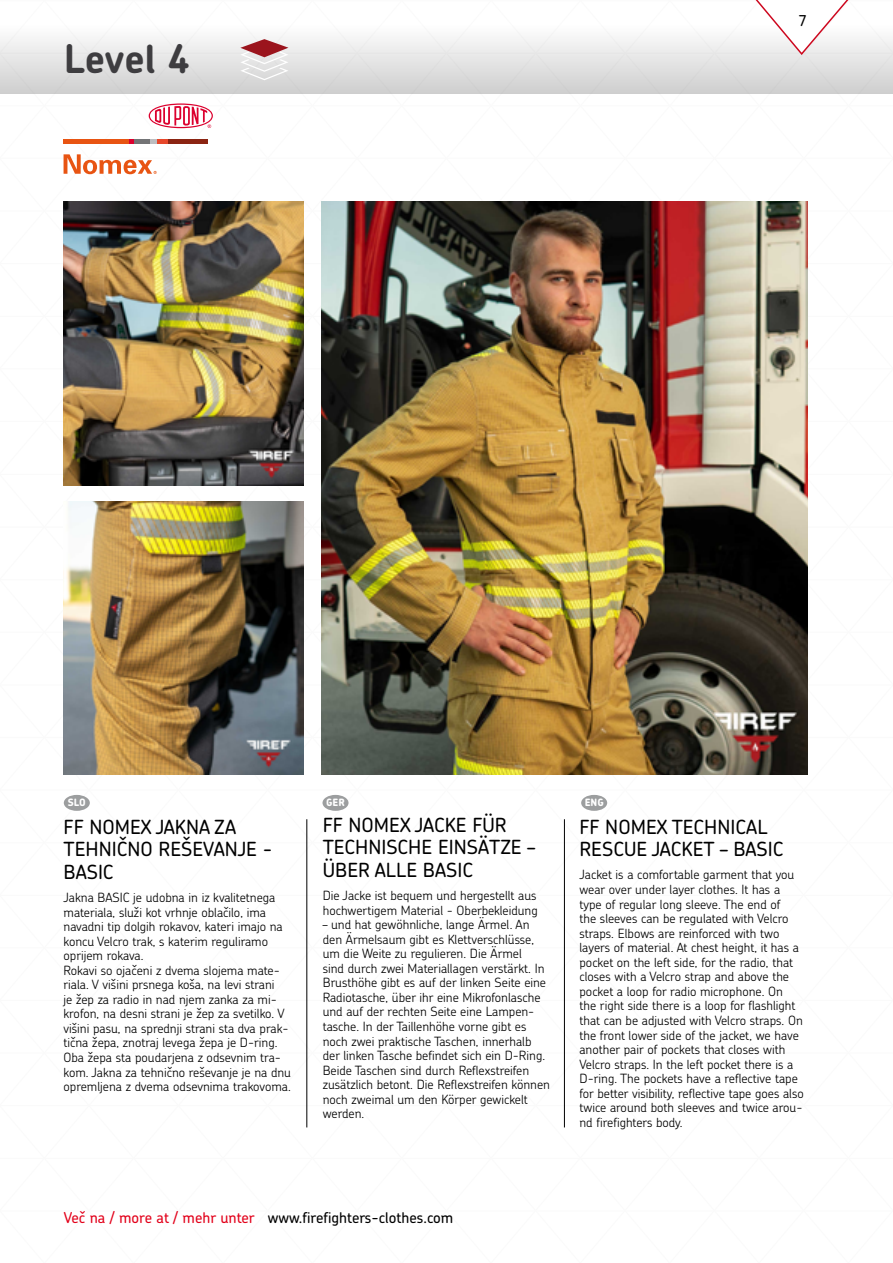
<style>
.page{position:relative;width:893px;height:1263px;background:#fff}
.page>*{position:absolute;margin:0;border:0;box-sizing:border-box;transform-origin:0 0}
.t1{font:700 39.3px "Chevin";color:#3e3d40}
.t2{font:500 19.5px/22.5px "Chevin";color:#000}
.t3{font:500 15px "Chevin";color:#000}
.t4{font:300 12.75px/14.5px "Chevin";color:#000}
.t5{font:800 10.2px "Chevin";color:#fff}
.s1{color:#e2001a}
</style>
<div class="page">
<svg style="left:63px;top:139px;width:25px;height:670px"></svg>
<div style="left:0;top:23px;width:893px;height:71px;background:linear-gradient(to bottom,#fff,#cecece)"></div>
<svg style="left:240px;top:39px;width:48px;height:41px"></svg>
<div style="left:64px;top:795px;width:26px;height:16px;background:#9c9e9f;border-radius:50%"></div>
<div style="left:322px;top:795px;width:27px;height:16px;background:#9c9e9f;border-radius:50%"></div>
<div style="left:581px;top:795px;width:26px;height:16px;background:#9c9e9f;border-radius:50%"></div>
<hr style="left:307px;top:819px;width:1px;height:308px;background:#000">
<hr style="left:564px;top:819px;width:1px;height:308px;background:#000">
<div style="left:149px;top:139px;width:9px;height:5px;background:#bdbdc0"></div>
<svg style="left:129px;top:139px;width:5px;height:5px"></svg>
<div style="left:134px;top:139px;width:15px;height:5px;background:#747476"></div>
<div style="left:158px;top:139px;width:10px;height:5px;background:#e7472a"></div>
<svg style="left:149px;top:103px;width:64px;height:25px"></svg>
<div style="left:64px;top:139px;width:65px;height:5px;background:#e85412"></div>
<div style="left:168px;top:139px;width:39px;height:5px;background:#8b2412"></div>
<svg style="left:64px;top:154px;width:93px;height:20px"></svg>
<img style="left:64px;top:202px;width:239px;height:283px">
<img style="left:64px;top:502px;width:239px;height:272px">
<img style="left:322px;top:202px;width:486px;height:572px">
<svg style="left:697px;top:0;width:196px;height:472px"></svg>
<svg style="left:0;top:23px;width:20px;height:32px"></svg>
<h1 class="t1" style="left:64px;top:33px;width:127px">Level 4</h1>
<p class="t3" style="left:798px;top:10px;width:10px">7</p>
<p class="t5" style="left:68px;top:796px;width:19px">SLO</p>
<p class="t5" style="left:326px;top:796px;width:20px">GER</p>
<p class="t5" style="left:585px;top:796px;width:21px">ENG</p>
<h2 class="t2" style="left:64px;top:815px;width:210px">FF NOMEX JAKNA ZA<br>TEHNIČNO REŠEVANJE -<br>BASIC</h2>
<p class="t4" style="left:64px;top:890px;width:229px">Jakna BASIC je udobna in iz kvalitetnega materiala, služi kot vrhnje oblačilo, ima navadni tip dolgih rokavov, kateri imajo na koncu Velcro trak, s katerim reguliramo oprijem rokava.<br>Rokavi so ojačeni z dvema slojema mate&shy;riala. V višini prsnega koša, na levi strani<br>je žep za radio in nad njem zanka za mi&shy;krofon, na desni strani je žep za svetilko. V višini pasu, na sprednji strani sta dva prak&shy;tična žepa, znotraj levega žepa je D-ring.<br>Oba žepa sta poudarjena z odsevnim tra&shy;kom. Jakna za tehnično reševanje je na dnu opremljena z dvema odsevnima trakovoma.</p>
<h2 class="t2" style="left:323px;top:813px;width:214px">FF NOMEX JACKE FÜR<br>TECHNISCHE EINSÄTZE –<br>ÜBER ALLE BASIC</h2>
<p class="t4" style="left:323px;top:888px;width:217px">Die Jacke ist bequem und hergestellt aus hochwertigem Material - Oberbekleidung</p>
<p class="t4" style="left:323px;top:917px;width:229px">– und hat gewöhnliche, lange Ärmel. An den Ärmelsaum gibt es Klettverschlüsse, um die Weite zu regulieren. Die Ärmel<br>sind durch zwei Materiallagen verstärkt. In Brusthöhe gibt es auf der linken Seite eine Radiotasche, über ihr eine Mikrofonlasche und auf der rechten Seite eine Lampen&shy;tasche. In der Taillenhöhe vorne gibt es noch zwei praktische Taschen, innerhalb der linken Tasche befindet sich ein D-Ring.<br>Beide Taschen sind durch Reflexstreifen zusätzlich betont. Die Reflexstreifen können noch zweimal um den Körper gewickelt werden.</p>
<h2 class="t2" style="left:579px;top:815px;width:206px">FF NOMEX TECHNICAL<br>RESCUE JACKET – BASIC</h2>
<p class="t4" style="left:579px;top:867px;width:226px">Jacket is a comfortable garment that you wear over under layer clothes. It has a type of regular long sleeve. The end of<br>the sleeves can be regulated with Velcro straps. Elbows are reinforced with two layers of material. At chest height, it has a pocket on the left side, for the radio, that closes with a Velcro strap and above the pocket a loop for radio microphone. On<br>the right side there is a loop for flashlight that can be adjusted with Velcro straps. On the front lower side of the jacket, we have another pair of pockets that closes with Velcro straps. In the left pocket there is a D-ring. The pockets have a reflective tape for better visibility, reflective tape goes also twice around both sleeves and twice arou&shy;nd firefighters body.</p>
<p class="t3" style="left:64px;top:1208px;width:391px"><span class="s1">Več na / more at / mehr unter</span> www.firefighters-clothes.com</p>
</div>
